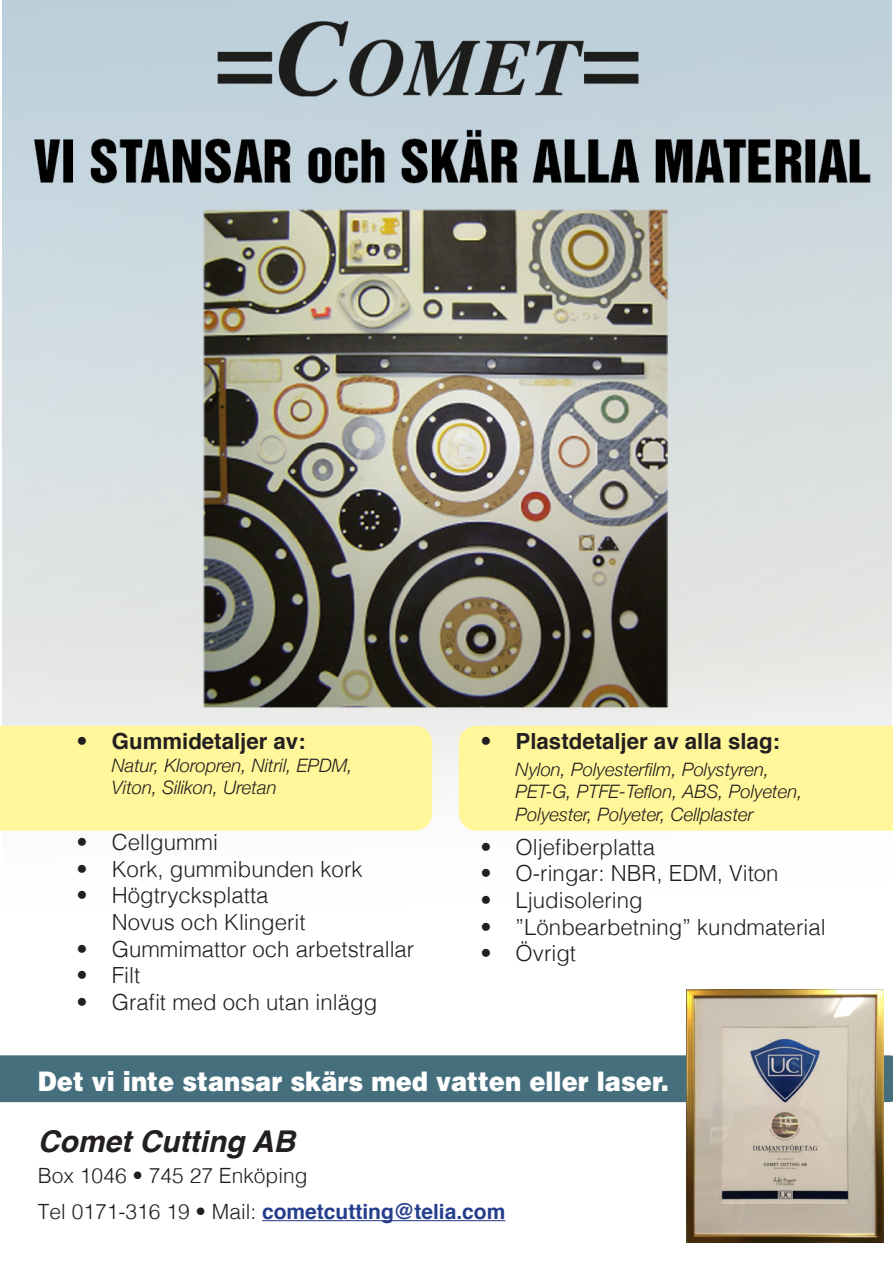
<style>
.page{position:relative;width:893px;height:1263px;background:#fff}
.page>*{position:absolute;margin:0;border:0;box-sizing:border-box;transform-origin:0 0}
.t1{font:italic 700 30px "Helvetica";color:#231f20}
.t2{font:900 27px "Helvetica LT Std";color:#fff;scale:.9 1}
.t3{font:300 22.2px "Helvetica";color:#231f20}
.t4{font:700 22.2px "Helvetica";color:#231f20}
.t5{font:700 21px "Helvetica";color:#253f8e}
.t6{font:300 21px "Helvetica";color:#231f20}
.t7{font:italic 300 18.45px/22.2px "Helvetica Neue";color:#231f20}
.s1{font-weight:300}
.s2{font-weight:300;color:#231f20}
</style>
<div class="page">
<img style="left:2px;top:0;width:890px;height:1055px">
<div style="left:0;top:1055px;width:893px;height:47px;background:#466f7d"></div>
<div style="left:459px;top:726px;width:434px;height:105px;background:#fff79a"></div>
<div style="left:0;top:726px;width:432px;height:105px;background:#fff79a"></div>
<hr style="left:262px;top:1220px;width:243px;height:1px;background:#253f8e">
<img style="left:686px;top:990px;width:197px;height:252px">
<p class="t4" style="left:77px;top:724px;width:231px"><span class="s1">•</span> Gummidetaljer av:</p>
<p class="t7" style="left:112px;top:753px;width:242px">Natur, Kloropren, Nitril, EPDM,</p>
<p class="t7" style="left:112px;top:775px;width:166px">Viton, Silikon, Uretan</p>
<p class="t3" style="left:77px;top:823px;width:143px">• Cellgummi</p>
<p class="t3" style="left:77px;top:850px;width:287px">• Kork, gummibunden kork</p>
<p class="t3" style="left:77px;top:877px;width:193px">• Högtrycksplatta</p>
<p class="t3" style="left:112px;top:903px;width:195px">Novus och Klingerit</p>
<p class="t3" style="left:77px;top:930px;width:339px">• Gummimattor och arbetstrallar</p>
<p class="t3" style="left:77px;top:957px;width:65px">• Filt</p>
<p class="t3" style="left:77px;top:983px;width:302px">• Grafit med och utan inlägg</p>
<p class="t4" style="left:480px;top:724px;width:301px"><span class="s1">•</span> Plastdetaljer av alla slag:</p>
<p class="t7" style="left:516px;top:757px;width:255px">Nylon, Polyesterfilm, Polystyren,</p>
<p class="t7" style="left:516px;top:779px;width:288px">PET-G, PTFE-Teflon, ABS, Polyeten,<br>Polyester, Polyeter, Cellplaster</p>
<p class="t3" style="left:480px;top:828px;width:176px">• Oljefiberplatta</p>
<p class="t3" style="left:480px;top:854px;width:300px">• O-ringar: NBR, EDM, Viton</p>
<p class="t3" style="left:480px;top:881px;width:164px">• Ljudisolering</p>
<p class="t3" style="left:480px;top:908px;width:347px">• ”Lönbearbetning” kundmaterial</p>
<p class="t3" style="left:480px;top:934px;width:97px">• Övrigt</p>
<p class="t2" style="left:38px;top:1063px;width:702px">Det vi inte stansar skärs med vatten eller laser.</p>
<p class="t1" style="left:38px;top:1116px;width:259px">Comet Cutting AB</p>
<p class="t6" style="left:38px;top:1158px;width:271px">Box 1046 • 745 27 Enköping</p>
<p class="t5" style="left:38px;top:1195px;width:469px"><span class="s2">Tel 0171-316 19 • Mail:</span> cometcutting@telia.com</p>
</div>
